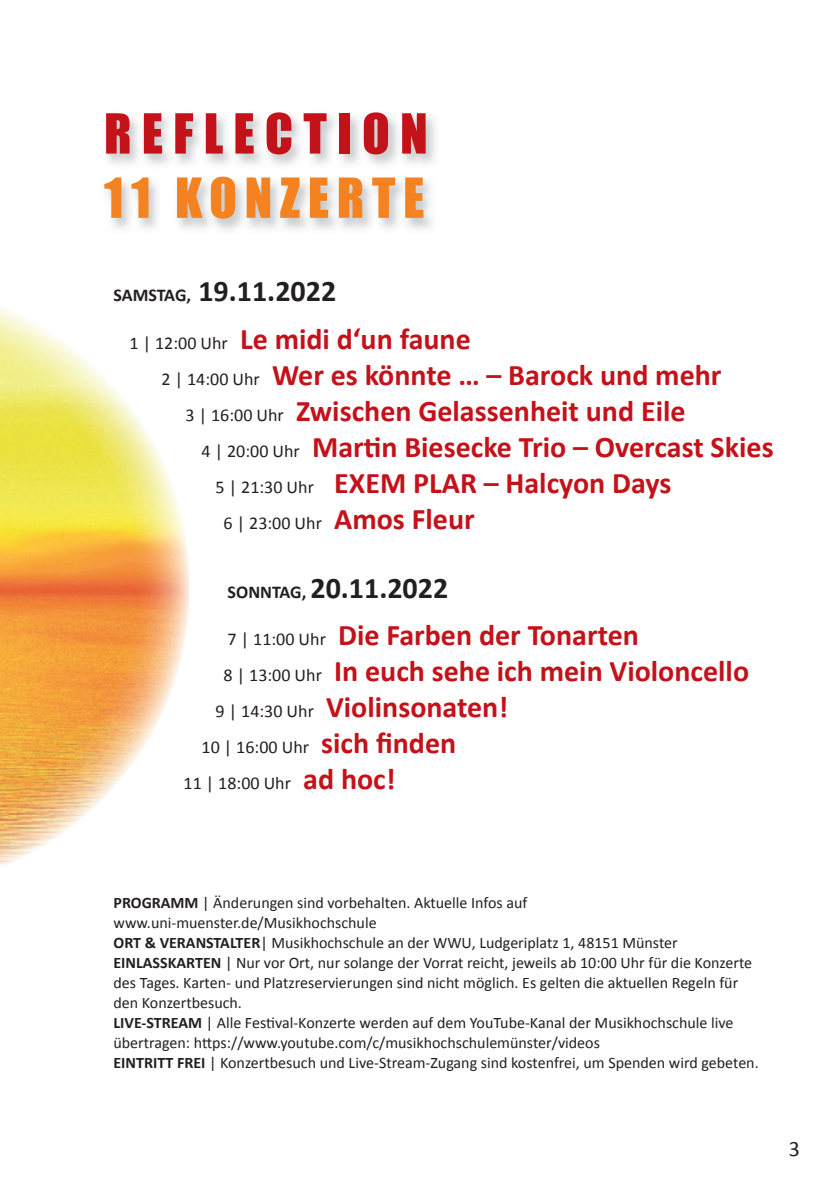
<style>
.page{position:relative;width:840px;height:1191px;background:#fff}
.page>*{position:absolute;margin:0;border:0;box-sizing:border-box;transform-origin:0 0}
.t1{font:51px "Impact";letter-spacing:.2em;color:#c4121a}
.t2{font:51px "Impact";letter-spacing:.15em;color:#f58220}
.t3{font:700 30px/47.4px "Calibri";color:#c4121a}
.t4{font:22px "Calibri";color:#231f20}
.t5{font:18px/36px "Calibri";color:#231f20}
.t6{font:16px/20px "Calibri";color:#231f20}
.s1{font-size:18px;color:#231f20}
.s2{color:#231f20}
.s3{font-weight:400;font-size:18px;color:#231f20}
.s4{font-weight:700;font-size:30px;color:#c4121a}
.s5{font-weight:700}
</style>
<div class="page">
<img style="left:0;top:308px;width:190px;height:559px">
<h1 class="t1" style="left:104px;top:94px;width:325px">REFLECTION</h1>
<h1 class="t2" style="left:104px;top:158px;width:321px">11 KONZERTE</h1>
<h2 class="t3" style="left:129px;top:267px;width:342px;text-indent:-16px"><span class="s1">SAMSTAG,</span> <span class="s2">19.11.2022<br></span><span class="s3">1 | 12:00 Uhr</span> Le midi d‘un faune</h2>
<h2 class="t3" style="left:161px;top:351px;width:561px"><span class="s3">2 | 14:00 Uhr</span> Wer es könnte … – Barock und mehr</h2>
<h2 class="t3" style="left:185px;top:387px;width:501px"><span class="s3">3 | 16:00 Uhr</span> Zwischen Gelassenheit und Eile</h2>
<h2 class="t3" style="left:201px;top:423px;width:573px"><span class="s3">4 | 20:00 Uhr</span> Martin Biesecke Trio – Overcast Skies</h2>
<h2 class="t3" style="left:215px;top:459px;width:457px"><span class="s3">5 | 21:30 Uhr</span> EXEM PLAR – Halcyon Days</h2>
<p class="t5" style="left:223px;top:505px;width:252px">6 | 23:00 Uhr <span class="s4">Amos Fleur</span></p>
<h2 class="t3" style="left:227px;top:564px;width:412px"><span class="s1">SONNTAG,</span> <span class="s2">20.11.2022<br></span><span class="s3">7 | 11:00 Uhr</span> Die Farben der Tonarten</h2>
<h2 class="t3" style="left:215px;top:653px;width:534px;line-height:36px"><span class="s3">8 | 13:00 Uhr</span> In euch sehe ich mein Violoncello<br><span class="s3">9 | 14:30 Uhr</span> Violinsonaten!</h2>
<p class="t5" style="left:183px;top:729px;width:274px;text-indent:18px">10 | 16:00 Uhr <span class="s4">sich finden<br></span>11 | 18:00 Uhr <span class="s4">ad hoc!</span></p>
<p class="t6" style="left:113px;top:892px;width:646px"><span class="s5">PROGRAMM</span> | Änderungen sind vorbehalten. Aktuelle Infos auf www.uni-muenster.de/Musikhochschule<br><span class="s5">ORT &amp; VERANSTALTER</span>| Musikhochschule an der WWU, Ludgeriplatz 1, 48151 Münster <span class="s5">EINLASSKARTEN</span> | Nur vor Ort, nur solange der Vorrat reicht, jeweils ab 10:00 Uhr für die Konzerte des Tages. Karten- und Platzreservierungen sind nicht möglich. Es gelten die aktuellen Regeln für den Konzertbesuch.<br><span class="s5">LIVE-STREAM</span> | Alle Festival-Konzerte werden auf dem YouTube-Kanal der Musikhochschule live übertragen: https://www.youtube.com/c/musikhochschulemünster/videos<br><span class="s5">EINTRITT FREI</span> | Konzertbesuch und Live-Stream-Zugang sind kostenfrei, um Spenden wird gebeten.</p>
<h3 class="t4" style="left:788px;top:1135px;width:13px">3</h3>
</div>
